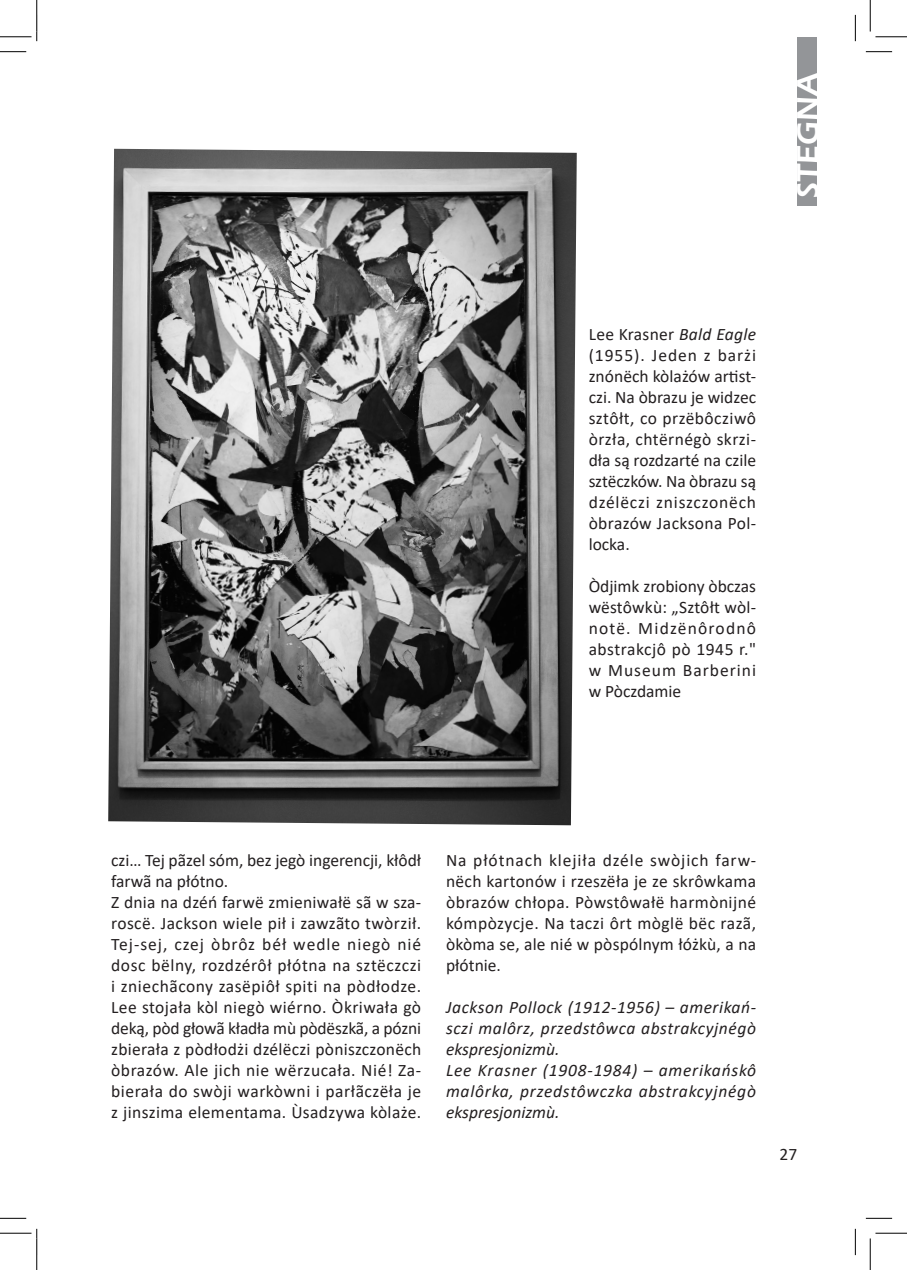
<style>
.page{position:relative;width:907px;height:1270px;background:#fff}
.page>*{position:absolute;margin:0;border:0;box-sizing:border-box;transform-origin:0 0}
.t1{font:600 31.5px "Eras ITC";color:#fff}
.TREŚĆ{font:17.5px/21px "Calibri";letter-spacing:.02em;color:#231f20;text-align:justify}
.TREŚĆ-2{font:italic 17.5px/21px "Calibri";letter-spacing:.03em;color:#231f20;text-align:justify}
.TREŚĆ-3{font:17.5px/21px "Calibri";color:#231f20}
.s1{font-style:italic}
</style>
<div class="page">
<div style="left:797px;top:37px;width:20px;height:168px;background:#939598"></div>
<img style="left:108px;top:149px;width:469px;height:676px">
<svg style="left:0;top:51px;width:26px;height:1px"></svg>
<svg style="left:866px;top:51px;width:26px;height:1px"></svg>
<svg style="left:0;top:1217px;width:26px;height:1px"></svg>
<svg style="left:866px;top:1217px;width:26px;height:1px"></svg>
<svg style="left:855px;top:15px;width:1px;height:26px"></svg>
<svg style="left:855px;top:1228px;width:1px;height:26px"></svg>
<hr style="left:0;top:36px;width:32px;height:1px;background:#000">
<hr style="left:875px;top:36px;width:32px;height:1px;background:#000">
<hr style="left:0;top:1232px;width:32px;height:1px;background:#000">
<hr style="left:875px;top:1232px;width:32px;height:1px;background:#000">
<hr style="left:36px;top:0;width:1px;height:32px;background:#000">
<hr style="left:36px;top:1238px;width:1px;height:31px;background:#000">
<hr style="left:870px;top:0;width:1px;height:32px;background:#000">
<hr style="left:870px;top:1238px;width:1px;height:31px;background:#000">
<h1 class="t1" style="left:790px;top:198px;width:129px;rotate:-90deg">STEGNA</h1>
<p class="TREŚĆ" style="left:589px;top:323px;width:169px">Lee Krasner <span class="s1">Bald Eagle </span>(1955). Jeden z barżi znónëch kòlażów artist&shy;czi. Na òbrazu je widzec sztôłt, co przëbôcziwô òrzła, chtërnégò skrzi&shy;dła są rozdzarté na czile sztëczków. Na òbrazu są dzélëczi zniszczonëch òbrazów Jacksona Pol&shy;locka.</p>
<p class="TREŚĆ" style="left:589px;top:575px;width:169px">Òdjimk zrobiony òbczas wëstôwkù: „Sztôłt wòl&shy;notë. Midzënôrodnô abstrakcjô pò 1945 r." w Museum Barberini w Pòczdamie</p>
<p class="TREŚĆ-3" style="left:111px;top:848px;width:312px">czi… Tej pãzel sóm, bez jegò ingerencji, kłôdł farwã na płótno.</p>
<p class="TREŚĆ" style="left:111px;top:890px;width:312px">Z dnia na dzéń farwë zmieniwałë sã w sza&shy;roscë. Jackson wiele pił i zawzãto twòrził.<br>Tej-sej, czej òbrôz béł wedle niegò nié dosc bëlny, rozdzérôł płótna na sztëczczi i zniechãcony zasëpiôł spiti na pòdłodze.<br>Lee stojała kòl niegò wiérno. Òkriwała gò deką, pòd głowã kładła mù pòdëszkã, a pózni zbierała z pòdłodżi dzélëczi pòniszczonëch òbrazów. Ale jich nie wërzucała. Nié! Za&shy;bierała do swòji warkòwni i parłãczëła je z jinszima elementama. Ùsadzywa kòlaże.</p>
<p class="TREŚĆ" style="left:446px;top:848px;width:312px">Na płótnach klejiła dzéle swòjich farw&shy;nëch kartonów i rzeszëła je ze skrôwkama òbrazów chłopa. Pòwstôwałë harmònijné kómpòzycje. Na taczi ôrt mòglë bëc razã, òkòma se, ale nié w pòspólnym łóżkù, a na płótnie.</p>
<p class="TREŚĆ-2" style="left:446px;top:995px;width:312px">Jackson Pollock (1912-1956) – amerikań&shy;sczi malôrz, przedstôwca abstrakcyjnégò ekspresjonizmù.</p>
<p class="TREŚĆ-2" style="left:446px;top:1058px;width:312px">Lee Krasner (1908-1984) – amerikańskô malôrka, przedstôwczka abstrakcyjnégò ekspresjonizmù.</p>
<p class="TREŚĆ" style="left:779px;top:1142px;width:19px">27</p>
</div>
